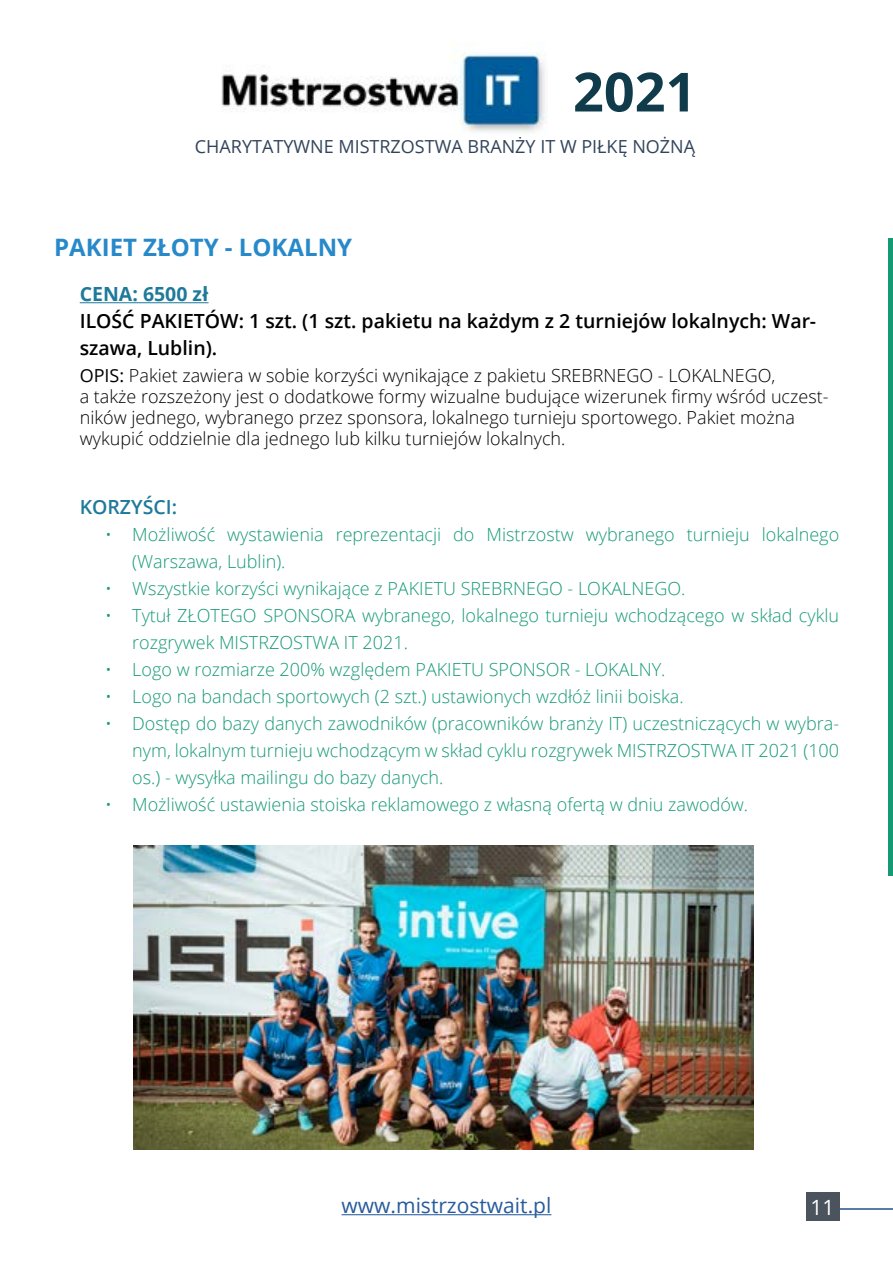
<style>
.page{position:relative;width:893px;height:1263px;background:#fff}
.page>*{position:absolute;margin:0;border:0;box-sizing:border-box;transform-origin:0 0}
.t1{font:700 54px "Open Sans";color:#103b4b}
.t2{font:700 24px "Open Sans";color:#2789ca}
.t3{font:21px "Open Sans";color:#275b9b}
.t4{font:21px "Open Sans";color:#fff}
.t5{font:600 19.5px/27px "Open Sans";color:#000}
.t6{font:700 19.5px "Open Sans";color:#1f7a9a}
.t7{font:600 19.5px "Open Sans";color:#1f7a9a}
.t8{font:300 18px/27px "Open Sans";color:#169a75}
.t9{font:300 18px/21px "Open Sans";color:#000}
.t10{font:18px "Open Sans";color:#32445b}
.s1{font-weight:400}
</style>
<div class="page">
<hr style="left:840px;top:1208px;width:53px;height:1px;background:#567da8">
<div style="left:806px;top:1192px;width:33px;height:29px;background:#4b535d"></div>
<hr style="left:889px;top:238px;width:4px;height:637px;background:#169a75">
<hr style="left:342px;top:1214px;width:209px;height:1px;background:#275b9b">
<img style="left:221px;top:52px;width:325px;height:82px">
<hr style="left:80px;top:302px;width:129px;height:1px;background:#1f7a9a">
<img style="left:134px;top:845px;width:619px;height:304px">
<h1 class="t1" style="left:573px;top:54px;width:125px">2021</h1>
<p class="t10" style="left:195px;top:134px;width:502px">CHARYTATYWNE MISTRZOSTWA BRANŻY IT W PIŁKĘ NOŻNĄ</p>
<h2 class="t2" style="left:54px;top:231px;width:299px">PAKIET ZŁOTY - LOKALNY</h2>
<p class="t6" style="left:80px;top:280px;width:130px">CENA: 6500 zł</p>
<p class="t5" style="left:80px;top:307px;width:738px">ILOŚĆ PAKIETÓW: 1 szt. (1 szt. pakietu na każdym z 2 turniejów lokalnych: War&shy;szawa, Lublin).</p>
<p class="t9" style="left:80px;top:365px;width:750px"><span class="s1">OPIS:</span> Pakiet zawiera w sobie korzyści wynikające z pakietu SREBRNEGO - LOKALNEGO,<br>a także rozszeżony jest o dodatkowe formy wizualne budujące wizerunek firmy wśród uczest&shy;ników jednego, wybranego przez sponsora, lokalnego turnieju sportowego. Pakiet można wykupić oddzielnie dla jednego lub kilku turniejów lokalnych.</p>
<p class="t7" style="left:80px;top:494px;width:99px">KORZYŚCI:</p>
<p class="t8" style="left:132px;top:521px;width:708px;text-indent:-27px">• Możliwość wystawienia reprezentacji do Mistrzostw wybranego turnieju lokalnego (Warszawa, Lublin).</p>
<p class="t8" style="left:105px;top:575px;width:582px">• Wszystkie korzyści wynikające z PAKIETU SREBRNEGO - LOKALNEGO.</p>
<p class="t8" style="left:132px;top:602px;width:708px;text-indent:-27px">• Tytuł ZŁOTEGO SPONSORA wybranego, lokalnego turnieju wchodzącego w skład cyklu rozgrywek MISTRZOSTWA IT 2021.</p>
<p class="t8" style="left:105px;top:656px;width:562px">• Logo w rozmiarze 200% względem PAKIETU SPONSOR - LOKALNY.</p>
<p class="t8" style="left:105px;top:683px;width:580px">• Logo na bandach sportowych (2 szt.) ustawionych wzdłóż linii boiska.</p>
<p class="t8" style="left:132px;top:710px;width:708px;text-align:justify;text-indent:-27px">• Dostęp do bazy danych zawodników (pracowników branży IT) uczestniczących w wybra&shy;nym, lokalnym turnieju wchodzącym w skład cyklu rozgrywek MISTRZOSTWA IT 2021 (100 os.) - wysyłka mailingu do bazy danych.</p>
<p class="t8" style="left:105px;top:791px;width:644px">• Możliwość ustawienia stoiska reklamowego z własną ofertą w dniu zawodów.</p>
<p class="t3" style="left:342px;top:1191px;width:211px">www.mistrzostwait.pl</p>
<p class="t4" style="left:810px;top:1193px;width:26px">11</p>
</div>
